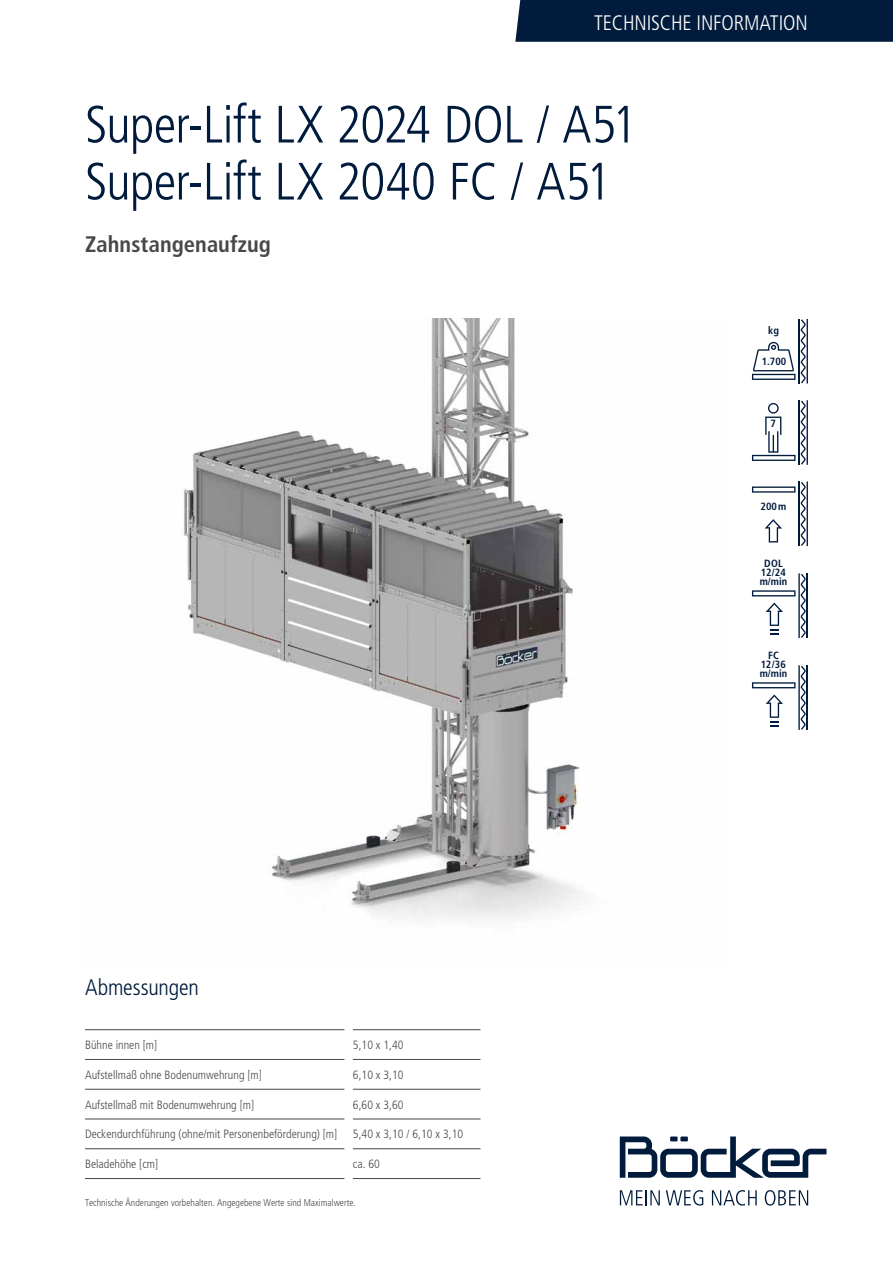
<style>
.page{position:relative;width:893px;height:1263px;background:#fff}
.page>*{position:absolute;margin:0;border:0;box-sizing:border-box;transform-origin:0 0}
.t1{font:300 condensed 52.5px/57px "Frutiger LT Pro";letter-spacing:-.01em;color:#001b3c}
.t2{font:700 condensed 22.5px "Frutiger LT Pro";letter-spacing:.005em;color:#484847}
.t3{font:300 condensed 22.5px "Frutiger LT Pro";letter-spacing:-.005em;color:#001b3c}
.t4{font:300 condensed 21px "Frutiger";letter-spacing:-.005em;color:#fff}
.t5{font:300 condensed 12px "Frutiger LT Pro";color:#484847}
.t6{font:700 condensed 10.5px/9px "Frutiger LT Pro";color:#001b3c;text-align:center}
.t7{font:300 condensed 9.75px "Frutiger LT Pro";color:#484847}
</style>
<div class="page">
<svg style="left:620px;top:1136px;width:206px;height:42px"></svg>
<svg style="left:620px;top:1190px;width:40px;height:15px"></svg>
<svg style="left:666px;top:1190px;width:37px;height:15px"></svg>
<svg style="left:712px;top:1190px;width:45px;height:15px"></svg>
<svg style="left:765px;top:1190px;width:43px;height:15px"></svg>
<div style="left:515px;top:0;width:378px;height:42px;background:#001b3c"></div>
<svg style="left:765px;top:519px;width:17px;height:23px"></svg>
<svg style="left:752px;top:486px;width:43px;height:7px"></svg>
<hr style="left:807px;top:481px;width:1px;height:65px;background:#001b3c">
<hr style="left:798px;top:481px;width:2px;height:65px;background:#001b3c">
<svg style="left:801px;top:482px;width:5px;height:64px"></svg>
<svg style="left:752px;top:403px;width:43px;height:58px"></svg>
<hr style="left:807px;top:400px;width:1px;height:65px;background:#001b3c">
<hr style="left:798px;top:400px;width:2px;height:65px;background:#001b3c">
<svg style="left:801px;top:401px;width:5px;height:64px"></svg>
<svg style="left:752px;top:342px;width:43px;height:38px"></svg>
<hr style="left:807px;top:319px;width:1px;height:65px;background:#001b3c">
<hr style="left:798px;top:319px;width:2px;height:65px;background:#001b3c">
<svg style="left:801px;top:319px;width:5px;height:64px"></svg>
<img style="left:183px;top:319px;width:399px;height:600px">
<hr style="left:85px;top:1029px;width:259px;height:1px;background:#484847">
<hr style="left:353px;top:1029px;width:127px;height:1px;background:#484847">
<hr style="left:85px;top:1059px;width:259px;height:1px;background:#484847">
<hr style="left:85px;top:1089px;width:259px;height:1px;background:#484847">
<hr style="left:85px;top:1118px;width:259px;height:1px;background:#484847">
<hr style="left:85px;top:1148px;width:259px;height:1px;background:#484847">
<hr style="left:85px;top:1178px;width:259px;height:1px;background:#484847">
<hr style="left:353px;top:1059px;width:127px;height:1px;background:#484847">
<hr style="left:353px;top:1089px;width:127px;height:1px;background:#484847">
<hr style="left:353px;top:1118px;width:127px;height:1px;background:#484847">
<hr style="left:353px;top:1148px;width:127px;height:1px;background:#484847">
<hr style="left:353px;top:1178px;width:127px;height:1px;background:#484847">
<svg style="left:752px;top:682px;width:43px;height:6px"></svg>
<hr style="left:807px;top:665px;width:1px;height:65px;background:#001b3c">
<hr style="left:798px;top:665px;width:2px;height:65px;background:#001b3c">
<svg style="left:801px;top:666px;width:5px;height:64px"></svg>
<svg style="left:766px;top:694px;width:17px;height:32px"></svg>
<svg style="left:752px;top:590px;width:43px;height:6px"></svg>
<hr style="left:807px;top:573px;width:1px;height:65px;background:#001b3c">
<hr style="left:798px;top:573px;width:2px;height:65px;background:#001b3c">
<svg style="left:801px;top:574px;width:5px;height:64px"></svg>
<svg style="left:766px;top:602px;width:17px;height:32px"></svg>
<h3 class="t4" style="left:594px;top:11px;width:215px">TECHNISCHE INFORMATION</h3>
<h1 class="t1" style="left:85px;top:96px;width:553px">Super-Lift LX 2024 DOL / A51<br>Super-Lift LX 2040 FC / A51</h1>
<h2 class="t2" style="left:85px;top:231px;width:187px">Zahnstangenaufzug</h2>
<h2 class="t3" style="left:85px;top:975px;width:115px">Abmessungen</h2>
<p class="t5" style="left:85px;top:1038px;width:74px">Bühne innen [m]</p>
<p class="t5" style="left:353px;top:1038px;width:52px">5,10 x 1,40</p>
<p class="t5" style="left:85px;top:1068px;width:178px">Aufstellmaß ohne Bodenumwehrung [m]</p>
<p class="t5" style="left:353px;top:1068px;width:52px">6,10 x 3,10</p>
<p class="t5" style="left:85px;top:1097px;width:171px">Aufstellmaß mit Bodenumwehrung [m]</p>
<p class="t5" style="left:353px;top:1097px;width:52px">6,60 x 3,60</p>
<p class="t5" style="left:85px;top:1127px;width:254px">Deckendurchführung (ohne/mit Personenbeförderung) [m]</p>
<p class="t5" style="left:353px;top:1127px;width:112px">5,40 x 3,10 / 6,10 x 3,10</p>
<p class="t5" style="left:85px;top:1157px;width:75px">Beladehöhe [cm]</p>
<p class="t5" style="left:353px;top:1157px;width:29px">ca. 60</p>
<p class="t7" style="left:85px;top:1196px;width:272px">Technische Änderungen vorbehalten. Angegebene Werte sind Maximalwerte.</p>
<p class="t6" style="left:768px;top:326px;width:12px">kg</p>
<p class="t6" style="left:762px;top:357px;width:26px">1.700</p>
<p class="t6" style="left:770px;top:419px;width:7px">7</p>
<p class="t6" style="left:760px;top:502px;width:27px">200m</p>
<p class="t6" style="left:760px;top:559px;width:29px">DOL<br>12/24 m/min</p>
<p class="t6" style="left:760px;top:650px;width:29px">FC<br>12/36 m/min</p>
</div>
